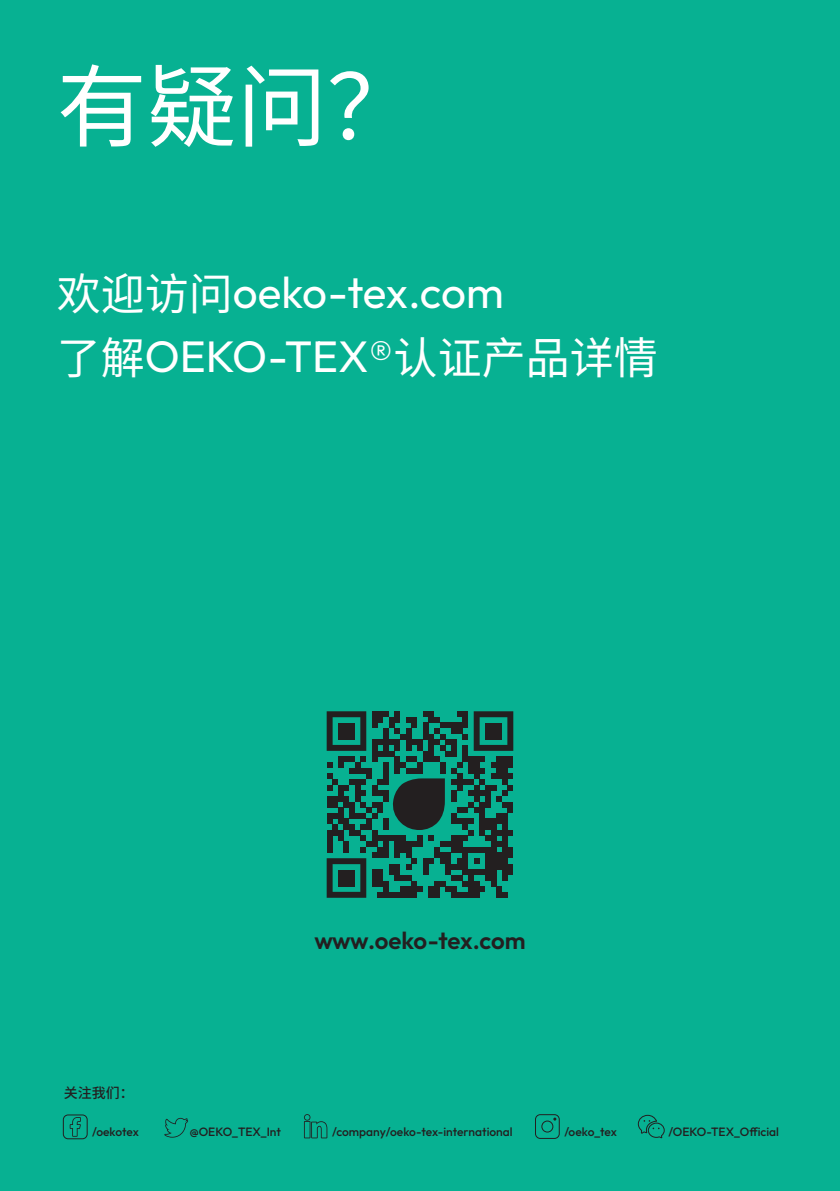
<style>
.page{position:relative;width:840px;height:1191px;background:#fff}
.page>*{position:absolute;margin:0;border:0;box-sizing:border-box;transform-origin:0 0}
.t1{font:90px "Source Han Sans CN";color:#fff}
.t2{font:44px/64px "Outfit";color:#fff}
.t3{font:600 24px "Outfit";letter-spacing:-.01em;color:#231f20}
.t4{font:500 14px "Source Han Sans CN";color:#231f20}
.t5{font:500 12px "Outfit";color:#231f20}
.s1{font-family:"Source Han Sans CN"}
</style>
<div class="page">
<div style="left:0;top:0;width:839px;height:1191px;background:#07b192"></div>
<svg style="left:535px;top:1114px;width:24px;height:24px"></svg>
<svg style="left:304px;top:1114px;width:23px;height:24px"></svg>
<svg style="left:637px;top:1114px;width:27px;height:24px"></svg>
<svg style="left:70px;top:1117px;width:11px;height:19px"></svg>
<div style="left:63px;top:1114px;width:25px;height:25px;border:1px solid #231f20;border-radius:5px"></div>
<svg style="left:164px;top:1117px;width:24px;height:20px"></svg>
<svg style="left:326px;top:711px;width:187px;height:186px"></svg>
<h1 class="t1" style="left:57px;top:56px;width:361px">有疑问？</h1>
<h2 class="t2" style="left:57px;top:260px;width:602px"><span class="s1">欢迎访问</span>oeko-tex.com<br><span class="s1">了解</span>OEKO-TEX®<span class="s1">认证产品详情</span></h2>
<h3 class="t3" style="left:314px;top:927px;width:213px">www.oeko-tex.com</h3>
<p class="t4" style="left:64px;top:1085px;width:72px">关注我们：</p>
<p class="t5" style="left:92px;top:1125px;width:48px">/oekotex</p>
<p class="t5" style="left:190px;top:1125px;width:92px">@OEKO_TEX_Int</p>
<p class="t5" style="left:332px;top:1125px;width:182px">/company/oeko-tex-international</p>
<p class="t5" style="left:564px;top:1125px;width:54px">/oeko_tex</p>
<p class="t5" style="left:668px;top:1125px;width:112px">/OEKO-TEX_Official</p>
</div>
